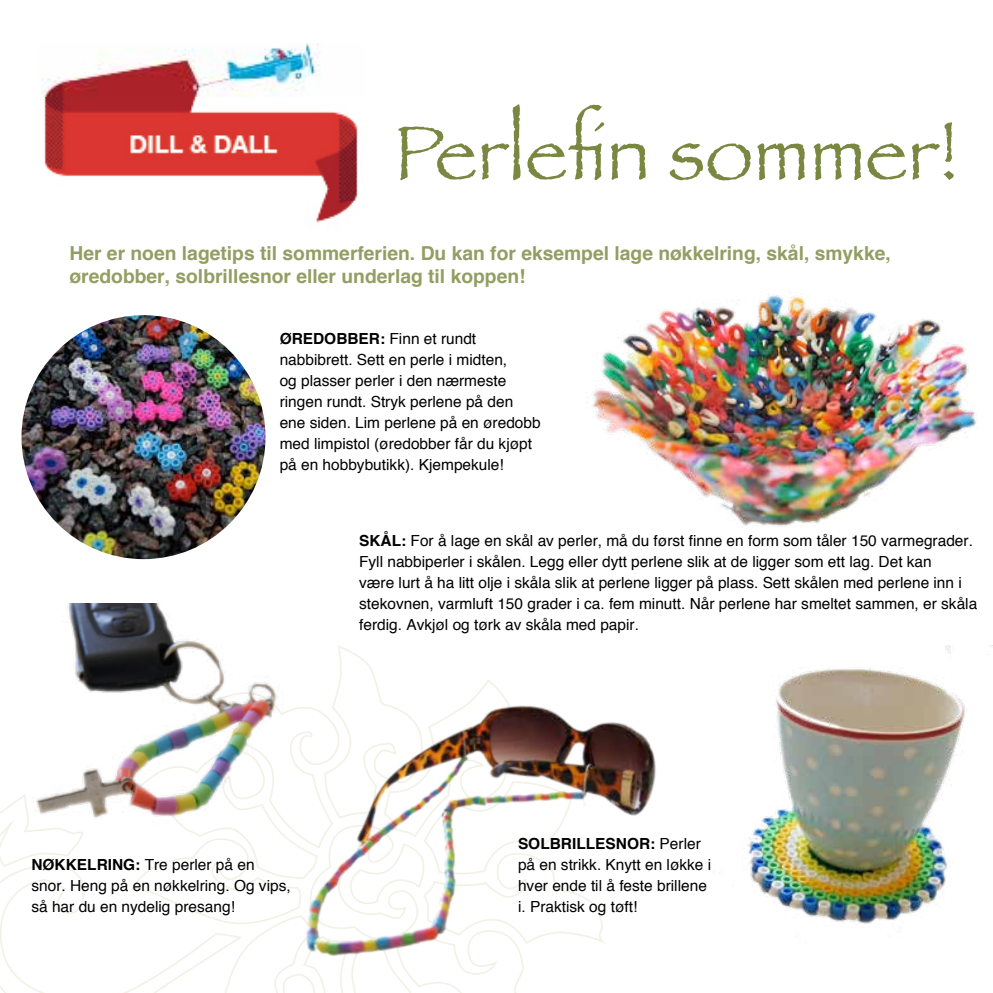
<style>
.page{position:relative;width:993px;height:993px;background:#fff}
.page>*{position:absolute;margin:0;border:0;box-sizing:border-box;transform-origin:0 0}
.t1{font:79.45px "Papyrus";color:#798741}
.t2{font:700 19.25px/23.1px "Helvetica";color:#929e62}
.t3{font:15.22px/21px "Helvetica";color:#000}
.s1{font-weight:700}
</style>
<div class="page">
<svg style="left:0;top:645px;width:516px;height:347px"></svg>
<img style="left:42px;top:43px;width:316px;height:180px">
<img style="left:747px;top:645px;width:245px;height:280px">
<img style="left:270px;top:684px;width:386px;height:304px">
<img style="left:592px;top:295px;width:384px;height:232px">
<img style="left:21px;top:603px;width:264px;height:236px">
<img style="left:21px;top:315px;width:244px;height:244px;border-radius:122px">
<h1 class="t1" style="left:393px;top:105px;width:567px">Perlefin sommer!</h1>
<p class="t2" style="left:69px;top:241px;width:822px">Her er noen lagetips til sommerferien. Du kan for eksempel lage nøkkelring, skål, smykke, øredobber, solbrillesnor eller underlag til koppen!</p>
<p class="t3" style="left:279px;top:327px;width:262px"><span class="s1">ØREDOBBER:</span> Finn et rundt nabbibrett. Sett en perle i midten,<br>og plasser perler i den nærmeste ringen rundt. Stryk perlene på den ene siden. Lim perlene på en øredobb med limpistol (øredobber får du kjøpt på en hobbybutikk). Kjempekule!</p>
<p class="t3" style="left:359px;top:529px;width:619px"><span class="s1">SKÅL:</span> For å lage en skål av perler, må du først finne en form som tåler 150 varmegrader.<br>Fyll nabbiperler i skålen. Legg eller dytt perlene slik at de ligger som ett lag. Det kan<br>være lurt å ha litt olje i skåla slik at perlene ligger på plass. Sett skålen med perlene inn i stekovnen, varmluft 150 grader i ca. fem minutt. Når perlene har smeltet sammen, er skåla ferdig. Avkjøl og tørk av skåla med papir.</p>
<p class="t3" style="left:31px;top:853px;width:261px"><span class="s1">NØKKELRING:</span> Tre perler på en snor. Heng på en nøkkelring. Og vips, så har du en nydelig presang!</p>
<p class="t3" style="left:518px;top:832px;width:195px"><span class="s1">SOLBRILLESNOR:</span> Perler på en strikk. Knytt en løkke i hver ende til å feste brillene i. Praktisk og tøft!</p>
</div>
